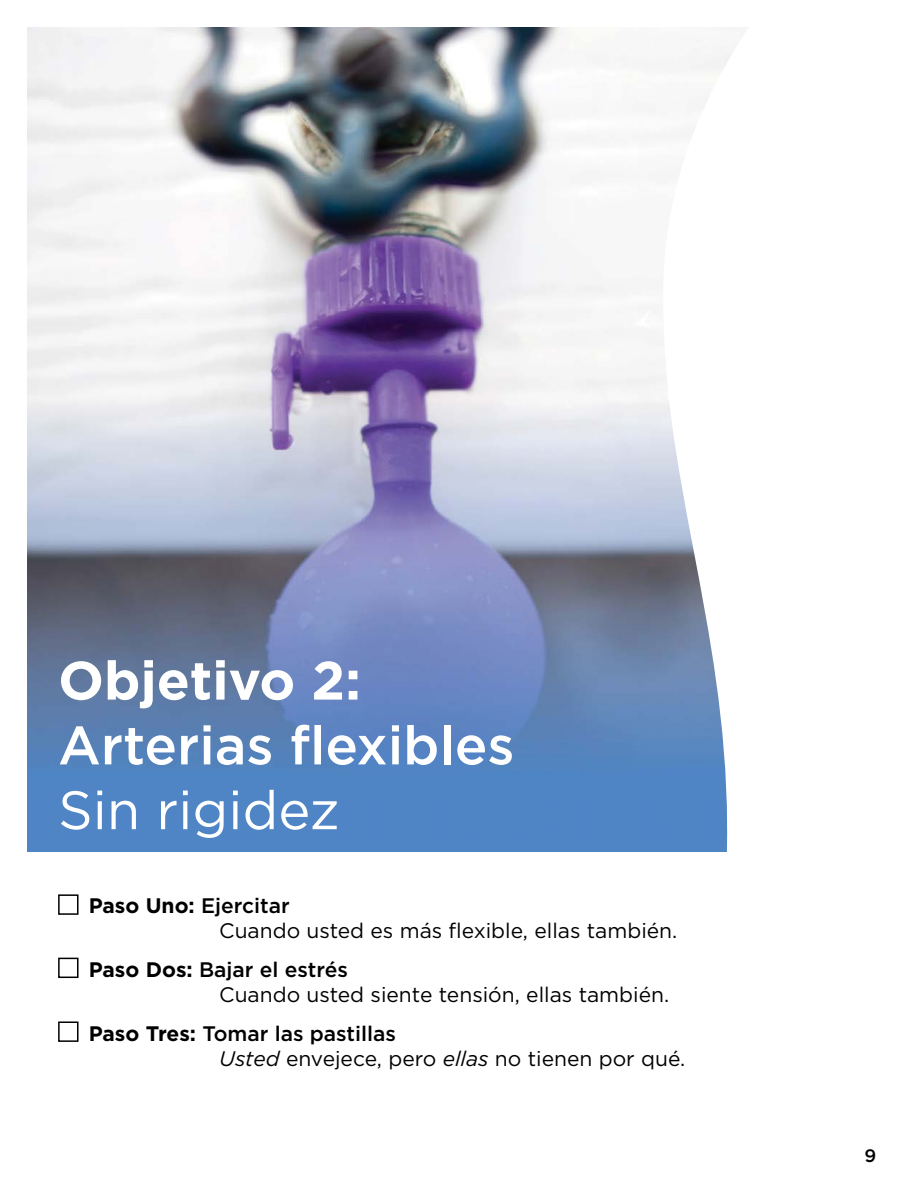
<style>
.page{position:relative;width:918px;height:1188px;background:#fff}
.page>*{position:absolute;margin:0;border:0;box-sizing:border-box;transform-origin:0 0}
.t1{font:500 54px/64.8px "Gotham";color:#fff}
.t2{font:700 54px "Gotham";color:#fff}
.t3{font:21px/25.2px "Gotham";color:#000}
.t4{font:500 18px "Gotham";color:#000}
.s1{font-weight:400}
.s2{font-weight:700}
.s3{font-weight:500}
.s4{font-style:italic}
</style>
<div class="page">
<img style="left:27px;top:27px;width:555px;height:824px">
<svg style="left:582px;top:27px;width:166px;height:825px"></svg>
<div style="left:58px;top:894px;width:21px;height:21px;border:2px solid #000"></div>
<div style="left:58px;top:958px;width:21px;height:20px;border:2px solid #000"></div>
<div style="left:58px;top:1021px;width:21px;height:21px;border:2px solid #000"></div>
<p class="t2" style="left:58px;top:645px;width:304px">Objetivo 2:</p>
<p class="t1" style="left:58px;top:712px;width:458px">Arterias flexibles<br><span class="s1">Sin rigidez</span></p>
<p class="t3" style="left:219px;top:892px;width:460px;text-indent:-130px"><span class="s2">Paso Uno:</span> <span class="s3">Ejercitar<br></span>Cuando usted es más flexible, ellas también.</p>
<p class="t3" style="left:219px;top:956px;width:452px;text-indent:-130px"><span class="s2">Paso Dos:</span> <span class="s3">Bajar el estrés<br></span>Cuando usted siente tensión, ellas también.</p>
<p class="t3" style="left:219px;top:1020px;width:468px;text-indent:-130px"><span class="s2">Paso Tres:</span> <span class="s3">Tomar las pastillas<br></span><span class="s4">Usted</span> envejece, pero <span class="s4">ellas</span> no tienen por qué.</p>
<p class="t4" style="left:865px;top:1144px;width:13px">9</p>
</div>
